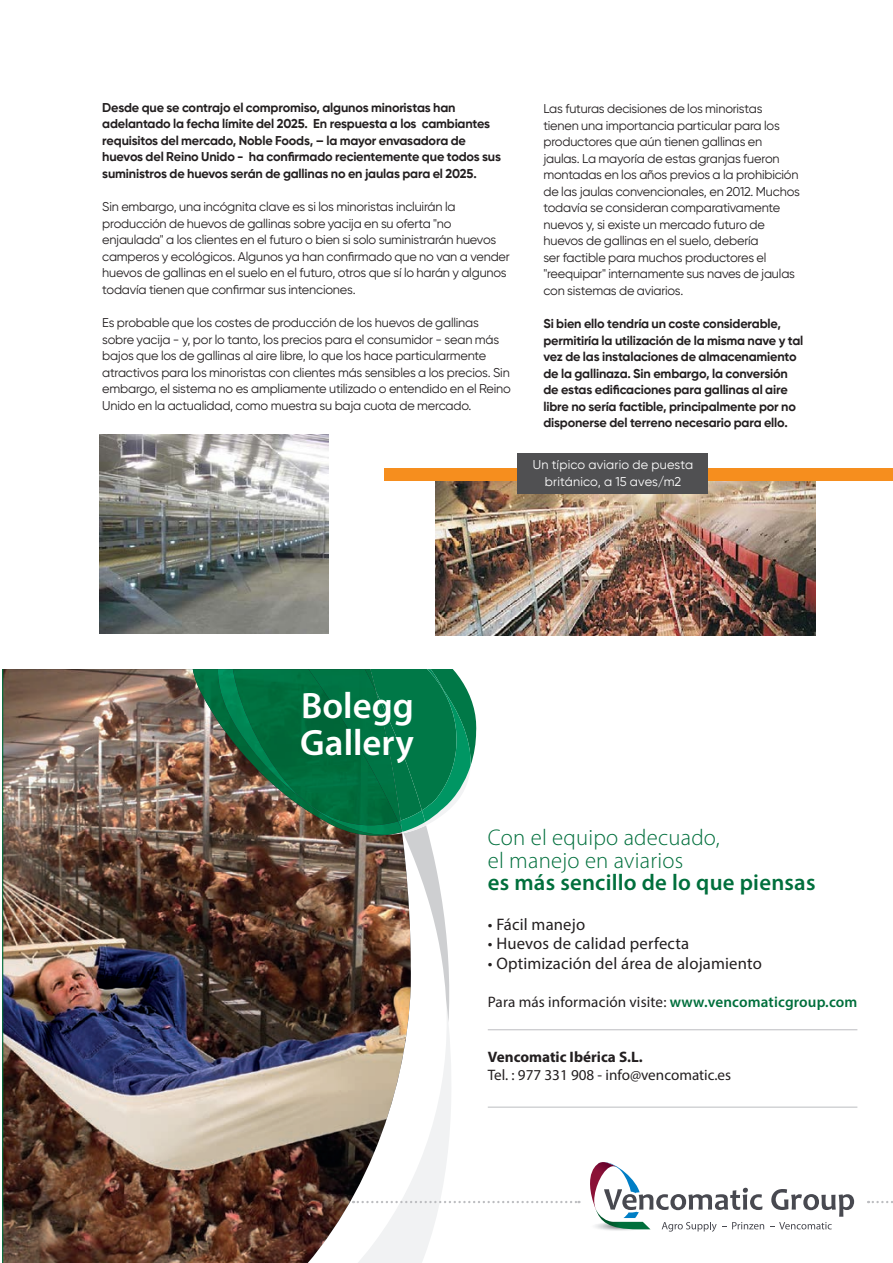
<style>
.page{position:relative;width:893px;height:1263px;background:#fff}
.page>*{position:absolute;margin:0;border:0;box-sizing:border-box;transform-origin:0 0}
.t1{font:600 36.75px/36.8px "Myriad Pro";color:#fff}
.t2{font:300 22.8px/22.8px "Myriad Pro";letter-spacing:.01em;color:#006f3c}
.t3{font:600 22.8px "Myriad Pro";letter-spacing:.01em;color:#006f3c}
.t4{font:16.65px "Myriad Pro";letter-spacing:.01em;color:#231f20}
.t5{font:15.15px "Myriad Pro";color:#231f20}
.t6{font:700 15.15px "Myriad Pro";color:#231f20}
.t7{font:12.75px/16.5px "Gilroy";letter-spacing:-.015em;color:#231f20}
.t8{font:700 12.75px/16.5px "Gilroy";letter-spacing:-.015em;color:#231f20}
.t9{font:12.75px/16.5px "Gilroy";letter-spacing:.01em;color:#fff;text-align:center}
.s1{font-weight:600;color:#006f3c}
</style>
<div class="page">
<img style="left:99px;top:435px;width:230px;height:198px">
<img style="left:435px;top:480px;width:381px;height:155px">
<div style="left:385px;top:468px;width:508px;height:12px;background:#f68e1e"></div>
<div style="left:518px;top:453px;width:190px;height:40px;background:#505052"></div>
<img style="left:2px;top:669px;width:891px;height:594px">
<hr style="left:488px;top:1029px;width:369px;height:1px;background:#bcbdc0">
<hr style="left:488px;top:1107px;width:369px;height:1px;background:#bcbdc0">
<p class="t8" style="left:102px;top:99px;width:400px">Desde que se contrajo el compromiso, algunos minoristas han adelantado la fecha límite del 2025. En respuesta a los cambiantes requisitos del mercado, Noble Foods, – la mayor envasadora de huevos del Reino Unido - ha confirmado recientemente que todos sus suministros de huevos serán de gallinas no en jaulas para el 2025.</p>
<p class="t7" style="left:102px;top:199px;width:409px">Sin embargo, una incógnita clave es si los minoristas incluirán la producción de huevos de gallinas sobre yacija en su oferta "no enjaulada" a los clientes en el futuro o bien si solo suministrarán huevos camperos y ecológicos. Algunos ya han confirmado que no van a vender huevos de gallinas en el suelo en el futuro, otros que sí lo harán y algunos todavía tienen que confirmar sus intenciones.</p>
<p class="t7" style="left:102px;top:315px;width:410px">Es probable que los costes de producción de los huevos de gallinas sobre yacija - y, por lo tanto, los precios para el consumidor - sean más bajos que los de gallinas al aire libre, lo que los hace particularmente atractivos para los minoristas con clientes más sensibles a los precios. Sin embargo, el sistema no es ampliamente utilizado o entendido en el Reino Unido en la actualidad, como muestra su baja cuota de mercado.</p>
<p class="t7" style="left:543px;top:101px;width:258px">Las futuras decisiones de los minoristas tienen una importancia particular para los productores que aún tienen gallinas en jaulas. La mayoría de estas granjas fueron montadas en los años previos a la prohibición de las jaulas convencionales, en 2012. Muchos todavía se consideran comparativamente nuevos y, si existe un mercado futuro de huevos de gallinas en el suelo, debería<br>ser factible para muchos productores el "reequipar" internamente sus naves de jaulas con sistemas de aviarios.</p>
<p class="t8" style="left:543px;top:316px;width:262px">Si bien ello tendría un coste considerable, permitiría la utilización de la misma nave y tal vez de las instalaciones de almacenamiento de la gallinaza. Sin embargo, la conversión de estas edificaciones para gallinas al aire libre no sería factible, principalmente por no disponerse del terreno necesario para ello.</p>
<p class="t9" style="left:533px;top:457px;width:162px">Un típico aviario de puesta británico, a 15 aves/m2</p>
<h1 class="t1" style="left:300px;top:686px;width:115px">Bolegg<br>Gallery</h1>
<h2 class="t2" style="left:488px;top:826px;width:234px">Con el equipo adecuado, el manejo en aviarios</h2>
<h2 class="t3" style="left:488px;top:868px;width:329px">es más sencillo de lo que piensas</h2>
<h3 class="t4" style="left:488px;top:914px;width:99px">• Fácil manejo</h3>
<h3 class="t4" style="left:488px;top:933px;width:203px">• Huevos de calidad perfecta</h3>
<h3 class="t4" style="left:488px;top:953px;width:276px">• Optimización del área de alojamiento</h3>
<p class="t5" style="left:488px;top:992px;width:371px">Para más información visite: <span class="s1">www.vencomaticgroup.com</span></p>
<p class="t6" style="left:488px;top:1047px;width:157px">Vencomatic Ibérica S.L.</p>
<p class="t5" style="left:488px;top:1066px;width:245px">Tel. : 977 331 908 - info@vencomatic.es</p>
</div>
